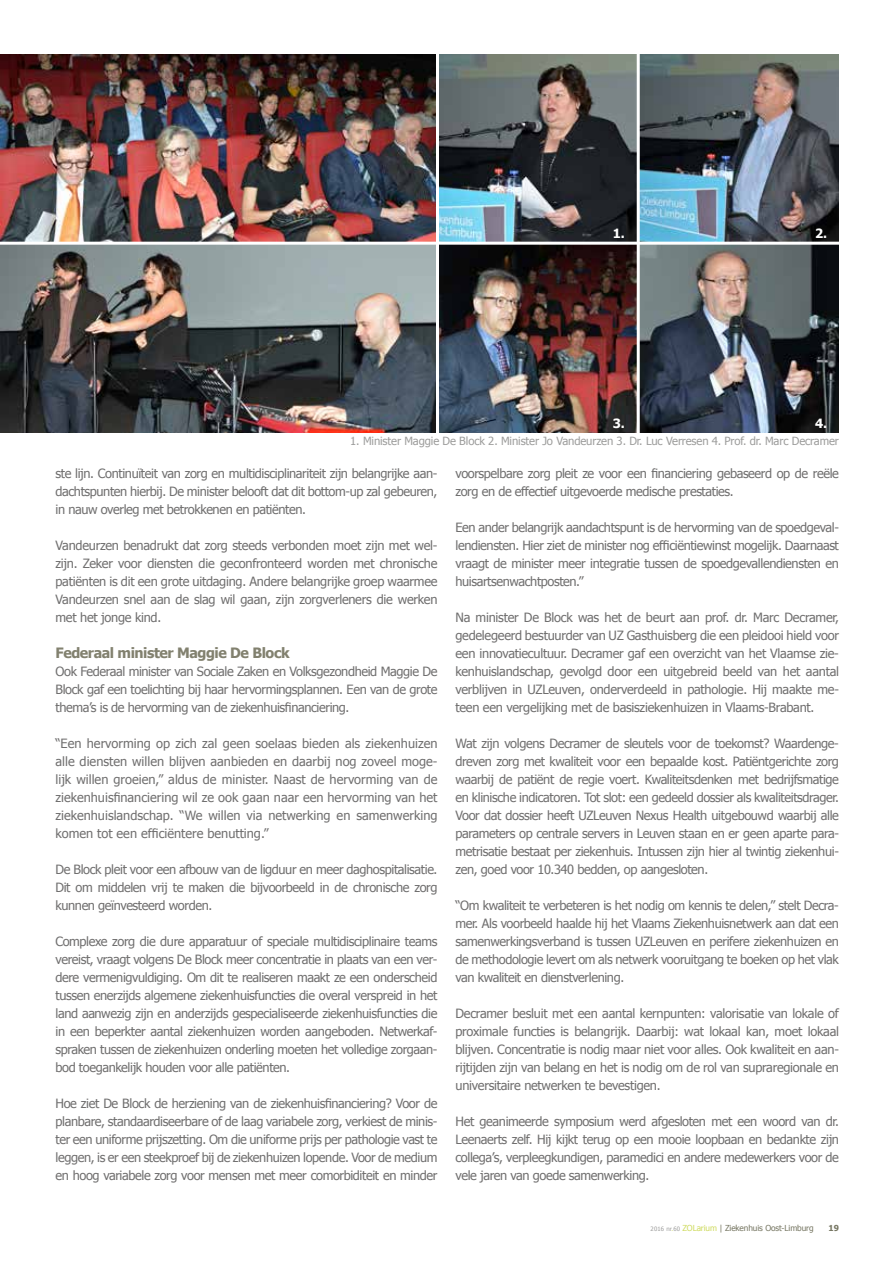
<style>
.page{position:relative;width:893px;height:1263px;background:#fff}
.page>*{position:absolute;margin:0;border:0;box-sizing:border-box;transform-origin:0 0}
.t1{font:700 14.25px "Tahoma";letter-spacing:-.03em;color:#82816f}
.t2{font:12.75px/18px "Tahoma";letter-spacing:-.03em;color:#706f6f;text-align:justify}
.t3{font:700 12.75px "Tahoma";color:#fff}
.t4{font:11.25px "Tahoma";letter-spacing:-.01em;color:#9d9d9c}
.t5{font:8.25px "Tahoma";letter-spacing:-.01em;color:#767662}
.t6{font:700 8.25px "Tahoma";color:#767662}
.s1{font-size:6px;color:#9d9d9c}
.s2{font-size:6px;color:#cfdb60}
.s3{color:#cfdb60}
</style>
<div class="page">
<img style="left:0;top:54px;width:839px;height:378px">
<hr style="left:436px;top:52px;width:3px;height:383px;background:#fff">
<hr style="left:637px;top:52px;width:3px;height:383px;background:#fff">
<hr style="left:0;top:242px;width:841px;height:3px;background:#fff">
<p class="t3" style="left:613px;top:224px;width:13px">1.</p>
<p class="t3" style="left:815px;top:224px;width:13px">2.</p>
<p class="t3" style="left:613px;top:414px;width:13px">3.</p>
<p class="t3" style="left:815px;top:414px;width:13px">4.</p>
<p class="t4" style="left:350px;top:434px;width:490px">1. Minister Maggie De Block 2. Minister Jo Vandeurzen 3. Dr. Luc Verresen 4. Prof. dr. Marc Decramer</p>
<p class="t2" style="left:56px;top:464px;width:383px">ste lijn. Continuïteit van zorg en multidisciplinariteit zijn belangrijke aan&shy;dachtspunten hierbij. De minister belooft dat dit bottom-up zal gebeuren, in nauw overleg met betrokkenen en patiënten.</p>
<p class="t2" style="left:56px;top:536px;width:383px">Vandeurzen benadrukt dat zorg steeds verbonden moet zijn met wel&shy;zijn. Zeker voor diensten die geconfronteerd worden met chronische patiënten is dit een grote uitdaging. Andere belangrijke groep waarmee Vandeurzen snel aan de slag wil gaan, zijn zorgverleners die werken met het jonge kind.</p>
<p class="t1" style="left:56px;top:643px;width:236px">Federaal minister Maggie De Block</p>
<p class="t2" style="left:56px;top:662px;width:383px">Ook Federaal minister van Sociale Zaken en Volksgezondheid Maggie De Block gaf een toelichting bij haar hervormingsplannen. Een van de grote thema’s is de hervorming van de ziekenhuisfinanciering.</p>
<p class="t2" style="left:56px;top:734px;width:383px">“Een hervorming op zich zal geen soelaas bieden als ziekenhuizen alle diensten willen blijven aanbieden en daarbij nog zoveel moge&shy;lijk willen groeien,” aldus de minister. Naast de hervorming van de ziekenhuisfinanciering wil ze ook gaan naar een hervorming van het ziekenhuislandschap. “We willen via netwerking en samenwerking komen tot een efficiëntere benutting.”</p>
<p class="t2" style="left:56px;top:860px;width:383px">De Block pleit voor een afbouw van de ligduur en meer daghospitalisatie.<br>Dit om middelen vrij te maken die bijvoorbeeld in de chronische zorg kunnen geïnvesteerd worden.</p>
<p class="t2" style="left:56px;top:932px;width:383px">Complexe zorg die dure apparatuur of speciale multidisciplinaire teams vereist, vraagt volgens De Block meer concentratie in plaats van een ver&shy;dere vermenigvuldiging. Om dit te realiseren maakt ze een onderscheid tussen enerzijds algemene ziekenhuisfuncties die overal verspreid in het land aanwezig zijn en anderzijds gespecialiseerde ziekenhuisfuncties die in een beperkter aantal ziekenhuizen worden aangeboden. Netwerkaf&shy;spraken tussen de ziekenhuizen onderling moeten het volledige zorgaan&shy;bod toegankelijk houden voor alle patiënten.</p>
<p class="t2" style="left:56px;top:1094px;width:383px">Hoe ziet De Block de herziening van de ziekenhuisfinanciering? Voor de planbare, standaardiseerbare of de laag variabele zorg, verkiest de minis&shy;ter een uniforme prijszetting. Om die uniforme prijs per pathologie vast te leggen, is er een steekproef bij de ziekenhuizen lopende. Voor de medium en hoog variabele zorg voor mensen met meer comorbiditeit en minder</p>
<p class="t2" style="left:455px;top:464px;width:385px">voorspelbare zorg pleit ze voor een financiering gebaseerd op de reële zorg en de effectief uitgevoerde medische prestaties.</p>
<p class="t2" style="left:455px;top:518px;width:385px">Een ander belangrijk aandachtspunt is de hervorming van de spoedgeval&shy;lendiensten. Hier ziet de minister nog efficiëntiewinst mogelijk. Daarnaast vraagt de minister meer integratie tussen de spoedgevallendiensten en huisartsenwachtposten.”</p>
<p class="t2" style="left:455px;top:608px;width:385px">Na minister De Block was het de beurt aan prof. dr. Marc Decramer, gedelegeerd bestuurder van UZ Gasthuisberg die een pleidooi hield voor een innovatiecultuur. Decramer gaf een overzicht van het Vlaamse zie&shy;kenhuislandschap, gevolgd door een uitgebreid beeld van het aantal verblijven in UZLeuven, onderverdeeld in pathologie. Hij maakte me&shy;teen een vergelijking met de basisziekenhuizen in Vlaams-Brabant.</p>
<p class="t2" style="left:455px;top:734px;width:385px">Wat zijn volgens Decramer de sleutels voor de toekomst? Waardenge&shy;dreven zorg met kwaliteit voor een bepaalde kost. Patiëntgerichte zorg waarbij de patiënt de regie voert. Kwaliteitsdenken met bedrijfsmatige en klinische indicatoren. Tot slot: een gedeeld dossier als kwaliteitsdrager.<br>Voor dat dossier heeft UZLeuven Nexus Health uitgebouwd waarbij alle parameters op centrale servers in Leuven staan en er geen aparte para&shy;metrisatie bestaat per ziekenhuis. Intussen zijn hier al twintig ziekenhui&shy;zen, goed voor 10.340 bedden, op aangesloten.</p>
<p class="t2" style="left:455px;top:896px;width:385px">“Om kwaliteit te verbeteren is het nodig om kennis te delen,” stelt Decra&shy;mer. Als voorbeeld haalde hij het Vlaams Ziekenhuisnetwerk aan dat een samenwerkingsverband is tussen UZLeuven en perifere ziekenhuizen en de methodologie levert om als netwerk vooruitgang te boeken op het vlak van kwaliteit en dienstverlening.</p>
<p class="t2" style="left:455px;top:1004px;width:385px">Decramer besluit met een aantal kernpunten: valorisatie van lokale of proximale functies is belangrijk. Daarbij: wat lokaal kan, moet lokaal blijven. Concentratie is nodig maar niet voor alles. Ook kwaliteit en aan&shy;rijtijden zijn van belang en het is nodig om de rol van supraregionale en universitaire netwerken te bevestigen.</p>
<p class="t2" style="left:455px;top:1112px;width:385px">Het geanimeerde symposium werd afgesloten met een woord van dr.<br>Leenaerts zelf. Hij kijkt terug op een mooie loopbaan en bedankte zijn collega’s, verpleegkundigen, paramedici en andere medewerkers voor de vele jaren van goede samenwerking.</p>
<p class="t5" style="left:650px;top:1222px;width:165px"><span class="s1">2016 nr</span><span class="s2">.</span><span class="s1">60</span> <span class="s3">ZOLarium</span> | Ziekenhuis Oost-Limburg</p>
<p class="t6" style="left:828px;top:1222px;width:12px">19</p>
</div>
